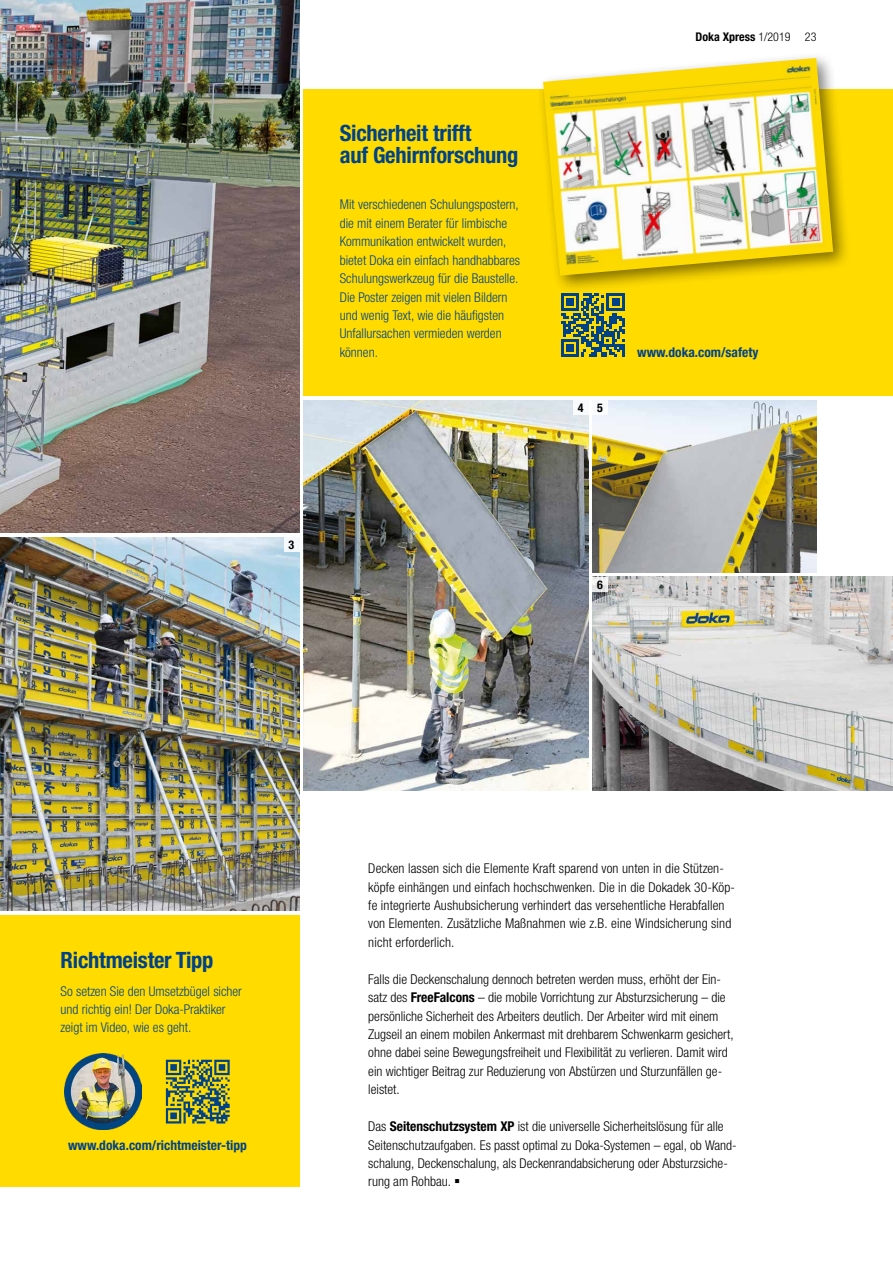
<style>
.page{position:relative;width:893px;height:1263px;background:#fff}
.page>*{position:absolute;margin:0;border:0;box-sizing:border-box;transform-origin:0 0}
.t1{font:700 condensed 22.5px/22.5px "Helvetica Neue LTW1 G";letter-spacing:-.01em;color:#004287}
.t2{font:300 condensed 13.5px/18.5px "Helvetica Neue LTW1 G";color:#000}
.t3{font:300 condensed 13.5px/18.5px "Helvetica Neue LTW1 G";color:#004287}
.t4{font:700 condensed 13.5px "Helvetica Neue LTW1 G";color:#004287}
.t5{font:700 condensed 12px "Helvetica Neue LTW1 G";color:#000}
.s1{font-weight:300}
.s2{font-weight:700}
</style>
<div class="page">
<img style="left:0;top:0;width:299px;height:533px">
<img style="left:303px;top:400px;width:285px;height:391px">
<div style="left:303px;top:89px;width:590px;height:307px;background:#ffdb00"></div>
<svg style="left:561px;top:294px;width:63px;height:63px"></svg>
<div style="left:536px;top:51px;width:316px;height:243px;background:#000;opacity:.5"></div>
<img style="left:543px;top:58px;width:290px;height:218px">
<img style="left:0;top:537px;width:299px;height:374px">
<div style="left:284px;top:537px;width:15px;height:15px;background:#f5f9fb"></div>
<div style="left:573px;top:400px;width:15px;height:15px;background:#fff"></div>
<img style="left:592px;top:400px;width:224px;height:173px">
<img style="left:592px;top:577px;width:301px;height:214px">
<div style="left:592px;top:400px;width:16px;height:15px;background:#fff"></div>
<svg style="left:592px;top:577px;width:16px;height:15px"></svg>
<div style="left:0;top:915px;width:299px;height:271px;background:#ffdb00"></div>
<img style="left:65px;top:1053px;width:76px;height:77px">
<svg style="left:166px;top:1060px;width:64px;height:63px"></svg>
<h1 class="t1" style="left:340px;top:122px;width:180px">Sicherheit trifft<br>auf Gehirnforschung</h1>
<p class="t3" style="left:340px;top:196px;width:182px">Mit verschiedenen Schulungspostern, die mit einem Berater für limbische Kommunikation entwickelt wurden, bietet Doka ein einfach handhabbares Schulungswerkzeug für die Baustelle.<br>Die Poster zeigen mit vielen Bildern und wenig Text, wie die häufigsten Unfallursachen vermieden werden können.</p>
<p class="t5" style="left:289px;top:537px;width:7px">3</p>
<p class="t5" style="left:695px;top:30px;width:122px">Doka Xpress <span class="s1">1/2019 23</span></p>
<p class="t5" style="left:578px;top:401px;width:27px">4 5</p>
<p class="t4" style="left:637px;top:344px;width:123px">www.doka.com/safety</p>
<p class="t5" style="left:597px;top:577px;width:7px">6</p>
<h1 class="t1" style="left:61px;top:949px;width:154px">Richtmeister Tipp</h1>
<p class="t3" style="left:61px;top:982px;width:183px;line-height:18px">So setzen Sie den Umsetzbügel sicher und richtig ein! Der Doka-Praktiker zeigt im Video, wie es geht.</p>
<p class="t4" style="left:68px;top:1137px;width:180px">www.doka.com/richtmeister-tipp</p>
<p class="t2" style="left:368px;top:859px;width:368px">Decken lassen sich die Elemente Kraft sparend von unten in die Stützen&shy;köpfe einhängen und einfach hochschwenken. Die in die Dokadek 30-Köp&shy;fe integrierte Aushubsicherung verhindert das versehentliche Herabfallen von Elementen. Zusätzliche Maßnahmen wie z.B. eine Windsicherung sind nicht erforderlich.</p>
<p class="t2" style="left:368px;top:970px;width:367px">Falls die Deckenschalung dennoch betreten werden muss, erhöht der Ein&shy;satz des <span class="s2">FreeFalcons</span> – die mobile Vorrichtung zur Absturzsicherung – die persönliche Sicherheit des Arbeiters deutlich. Der Arbeiter wird mit einem Zugseil an einem mobilen Ankermast mit drehbarem Schwenkarm gesichert, ohne dabei seine Bewegungsfreiheit und Flexibilität zu verlieren. Damit wird ein wichtiger Beitrag zur Reduzierung von Abstürzen und Sturzunfällen ge&shy;leistet.</p>
<p class="t2" style="left:368px;top:1117px;width:370px">Das <span class="s2">Seitenschutzsystem XP</span> ist die universelle Sicherheitslösung für alle Seitenschutzaufgaben. Es passt optimal zu Doka-Systemen – egal, ob Wand&shy;schalung, Deckenschalung, als Deckenrandabsicherung oder Absturzsiche&shy;rung am Rohbau. ▪</p>
</div>
